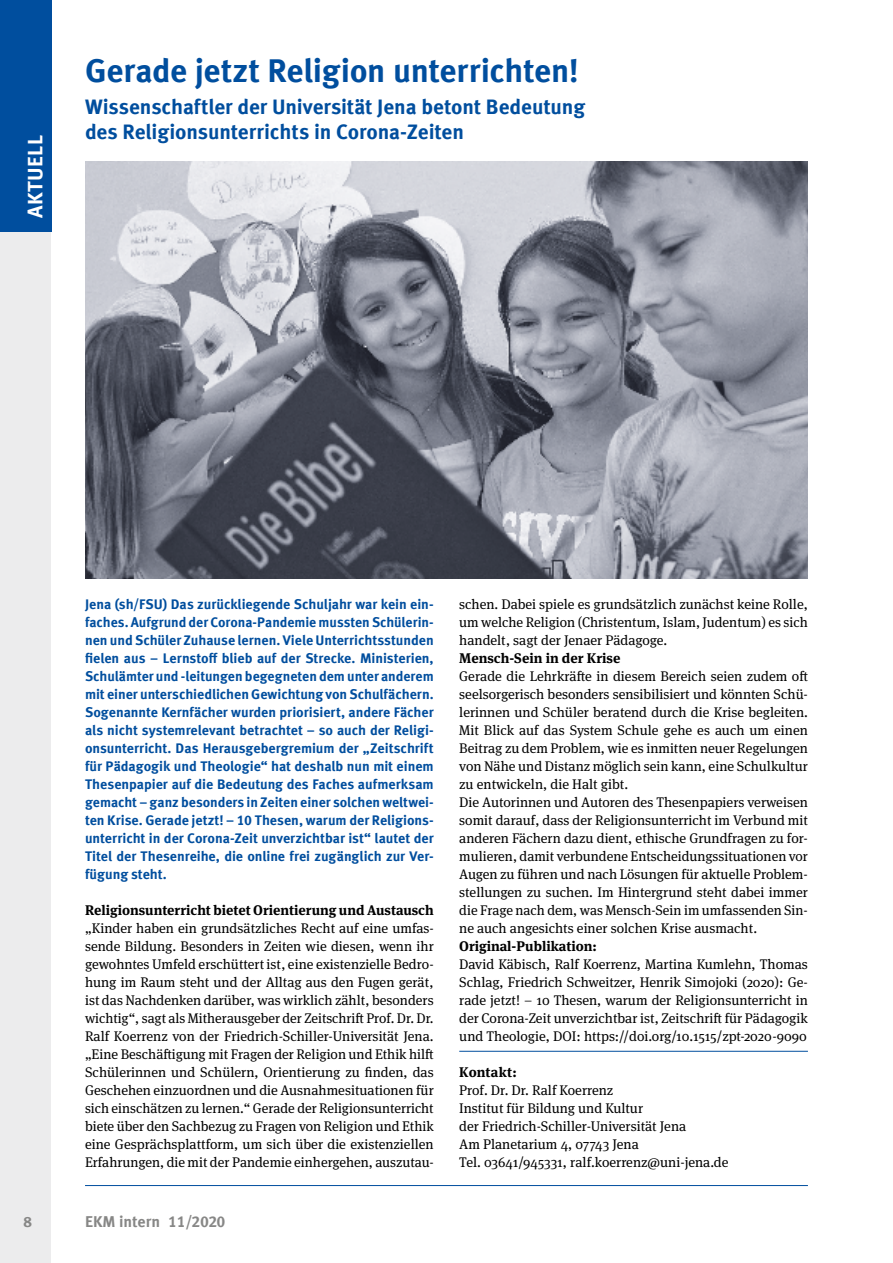
<style>
.page{position:relative;width:893px;height:1263px;background:#fff}
.page>*{position:absolute;margin:0;border:0;box-sizing:border-box;transform-origin:0 0}
.H1_22pt{font:700 33px "Meta Offc";letter-spacing:-.01em;color:#004e9e}
.H2_14pt{font:700 21px/25.2px "Meta Offc";letter-spacing:-.005em;color:#004e9e}
.t1{font:700 21px "Meta Offc";letter-spacing:.025em;color:#fff}
.t2{font:700 15.75px "Meta Offc";color:#878786}
.t3{font:700 15px "Meta Offc";color:#878786}
.Fließtext{font:13.95px/18px "Meta Serif OT";color:#000;text-align:justify}
.Teaser{font:700 13.95px/18px "Meta Offc";letter-spacing:-.005em;color:#004e9e;text-align:justify}
.Fließtext-2{font:700 13.95px "Meta Serif OT";color:#000}
.Kontakt{font:700 13.95px "Meta Serif OT";letter-spacing:.01em;color:#000}
</style>
<div class="page">
<div style="left:0;top:0;width:51px;height:1263px;background:#ececed"></div>
<hr style="left:459px;top:1051px;width:349px;height:1px;background:#004e9e">
<hr style="left:85px;top:1185px;width:723px;height:1px;background:#004e9e">
<div style="left:0;top:0;width:51px;height:231px;background:#004e9e"></div>
<img style="left:85px;top:162px;width:723px;height:416px">
<p class="t1" style="left:23px;top:218px;width:84px;rotate:-90deg">AKTUELL</p>
<p class="H1_22pt" style="left:85px;top:51px;width:495px">Gerade jetzt Religion unterrichten!</p>
<p class="H2_14pt" style="left:85px;top:95px;width:502px">Wissenschaftler der Universität Jena betont Bedeutung des Religionsunterrichts in Corona-Zeiten</p>
<p class="Teaser" style="left:85px;top:596px;width:350px">Jena (sh/FSU) Das zurückliegende Schuljahr war kein ein&shy;faches. Aufgrund der Corona-Pandemie mussten Schülerin&shy;nen und Schüler Zuhause lernen. Viele Unterrichtsstunden fielen aus – Lernstoff blieb auf der Strecke. Ministerien, Schulämter und -leitungen begegneten dem unter anderem mit einer unterschiedlichen Gewichtung von Schulfächern.<br>Sogenannte Kernfächer wurden priorisiert, andere Fächer als nicht systemrelevant betrachtet – so auch der Religi&shy;onsunterricht. Das Herausgebergremium der „Zeitschrift für Pädagogik und Theologie“ hat deshalb nun mit einem Thesenpapier auf die Bedeutung des Faches aufmerksam gemacht – ganz besonders in Zeiten einer solchen weltwei&shy;ten Krise. Gerade jetzt! – 10 Thesen, warum der Religions&shy;unterricht in der Corona-Zeit unverzichtbar ist“ lautet der Titel der Thesenreihe, die online frei zugänglich zur Ver&shy;fügung steht.</p>
<p class="Fließtext-2" style="left:85px;top:901px;width:350px">Religionsunterricht bietet Orientierung und Austausch</p>
<p class="Fließtext" style="left:85px;top:919px;width:350px">„Kinder haben ein grundsätzliches Recht auf eine umfas&shy;sende Bildung. Besonders in Zeiten wie diesen, wenn ihr gewohntes Umfeld erschüttert ist, eine existenzielle Bedro&shy;hung im Raum steht und der Alltag aus den Fugen gerät, ist das Nachdenken darüber, was wirklich zählt, besonders wichtig“, sagt als Mitherausgeber der Zeitschrift Prof. Dr. Dr.<br>Ralf Koerrenz von der Friedrich-Schiller-Universität Jena. „Eine Beschäftigung mit Fragen der Religion und Ethik hilft Schülerinnen und Schülern, Orientierung zu finden, das Geschehen einzuordnen und die Ausnahmesituationen für sich einschätzen zu lernen.“ Gerade der Religionsunterricht biete über den Sachbezug zu Fragen von Religion und Ethik eine Gesprächsplattform, um sich über die existenziellen Erfahrungen, die mit der Pandemie einhergehen, auszutau-</p>
<p class="Fließtext" style="left:459px;top:595px;width:350px">schen. Dabei spiele es grundsätzlich zunächst keine Rolle, um welche Religion (Christentum, Islam, Judentum) es sich handelt, sagt der Jenaer Pädagoge.</p>
<p class="Fließtext-2" style="left:459px;top:649px;width:163px">Mensch-Sein in der Krise</p>
<p class="Fließtext" style="left:459px;top:667px;width:350px">Gerade die Lehrkräfte in diesem Bereich seien zudem oft seelsorgerisch besonders sensibilisiert und könnten Schü&shy;lerinnen und Schüler beratend durch die Krise begleiten.<br>Mit Blick auf das System Schule gehe es auch um einen Beitrag zu dem Problem, wie es inmitten neuer Regelungen von Nähe und Distanz möglich sein kann, eine Schulkultur zu entwickeln, die Halt gibt.</p>
<p class="Fließtext" style="left:459px;top:793px;width:350px">Die Autorinnen und Autoren des Thesenpapiers verweisen somit darauf, dass der Religionsunterricht im Verbund mit anderen Fächern dazu dient, ethische Grundfragen zu for&shy;mulieren, damit verbundene Entscheidungssituationen vor Augen zu führen und nach Lösungen für aktuelle Problem&shy;stellungen zu suchen. Im Hintergrund steht dabei immer die Frage nach dem, was Mensch-Sein im umfassenden Sin&shy;ne auch angesichts einer solchen Krise ausmacht.</p>
<p class="Fließtext-2" style="left:459px;top:937px;width:139px">Original-Publikation:</p>
<p class="Fließtext" style="left:459px;top:955px;width:350px">David Käbisch, Ralf Koerrenz, Martina Kumlehn, Thomas Schlag, Friedrich Schweitzer, Henrik Simojoki (2020): Ge&shy;rade jetzt! – 10 Thesen, warum der Religionsunterricht in der Corona-Zeit unverzichtbar ist, Zeitschrift für Pädagogik und Theologie, DOI: https://doi.org/10.1515/zpt-2020-9090</p>
<p class="Kontakt" style="left:459px;top:1063px;width:59px">Kontakt:</p>
<p class="Fließtext" style="left:459px;top:1081px;width:156px">Prof. Dr. Dr. Ralf Koerrenz</p>
<p class="Fließtext" style="left:459px;top:1099px;width:185px">Institut für Bildung und Kultur</p>
<p class="Fließtext" style="left:459px;top:1117px;width:229px">der Friedrich-Schiller-Universität Jena</p>
<p class="Fließtext" style="left:459px;top:1135px;width:181px">Am Planetarium 4, 07743 Jena</p>
<p class="Fließtext" style="left:459px;top:1153px;width:271px">Tel. 03641/945331, ralf.koerrenz@uni-jena.de</p>
<p class="t3" style="left:23px;top:1213px;width:10px">8</p>
<p class="t2" style="left:85px;top:1212px;width:142px">EKM intern 11/2020</p>
</div>
